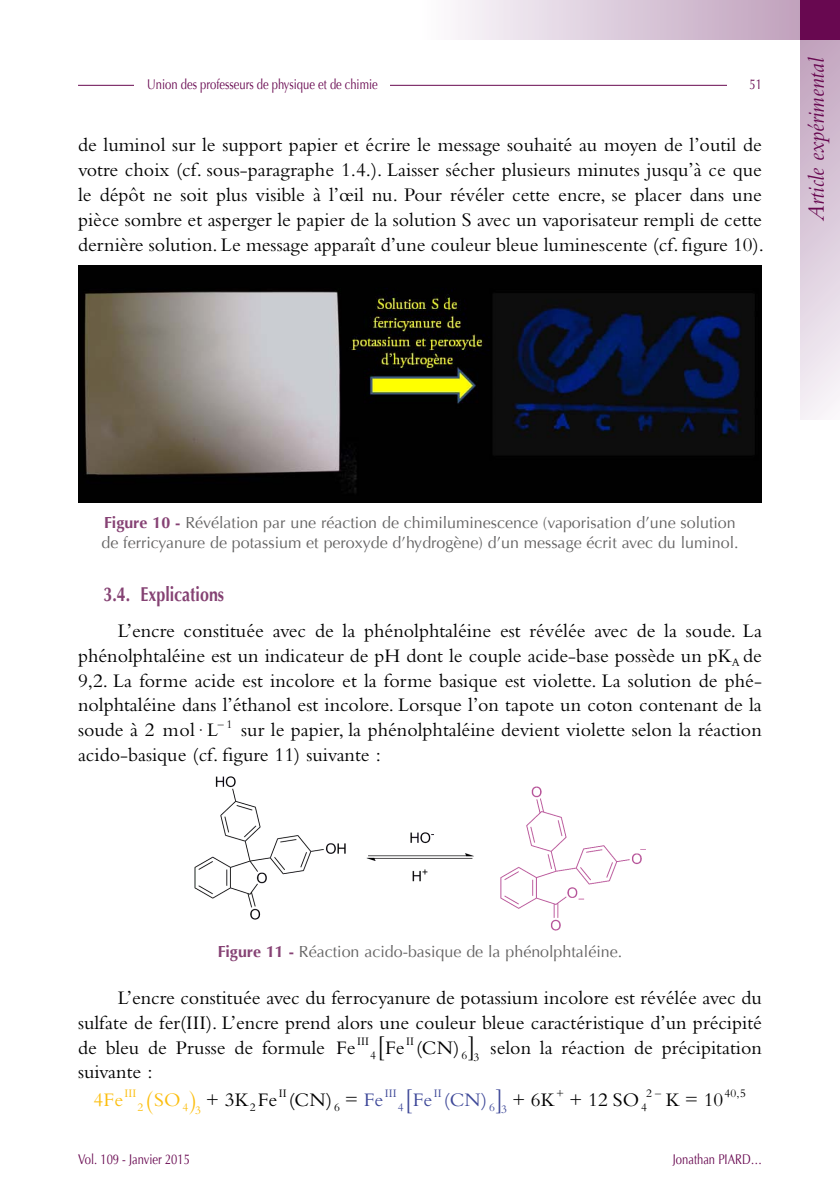
<style>
.page{position:relative;width:840px;height:1191px;background:#fff}
.page>*{position:absolute;margin:0;border:0;box-sizing:border-box;transform-origin:0 0}
.t1{font:italic 24px "Bembo";letter-spacing:-.005em;color:#680850;scale:.95 1}
.Texte_courant_avec_a{font:20px/24.8px "Bembo";color:#000;text-align:justify}
.Titre_2{font:700 20px "Optima";color:#854273;scale:.8 1}
.t2{font:20px "Bembo";color:#3e4898}
.t3{font:20px "Bembo";color:#fcbe0e}
.t4{font:20px "MM Binary";color:#000}
.t5{font:19.2px "MM Variable A";color:#fcbe0e;scale:1.07 1}
.Légende{font:16px/20px "Optima";color:#646363}
.t6{font:14px "Optima";color:#680850;scale:.8 1}
.t7{font:12px "Bembo";color:#000}
.t8{font:12px "Bembo";color:#3e4898}
.t9{font:12px "Bembo";color:#fcbe0e}
.s1{font-weight:700;color:#864274}
.s2{font-family:"MM Variable B";font-size:19.8px}
.s3{font-family:"Bembo";font-size:20px}
.s4{color:#000}
</style>
<div class="page">
<div style="left:420px;top:0;width:419px;height:40px;background:linear-gradient(to right,#fdfdff,#b997b5)"></div>
<div style="left:799px;top:0;width:40px;height:420px;background:linear-gradient(to bottom,#bb9ab8,#f7f4f9)"></div>
<div style="left:799px;top:0;width:40px;height:40px;background:#680850"></div>
<hr style="left:78px;top:85px;width:683px;height:1px;background:#680850">
<div style="left:135px;top:76px;width:255px;height:17px;background:#fff"></div>
<div style="left:727px;top:76px;width:34px;height:17px;background:#fff"></div>
<img style="left:78px;top:266px;width:683px;height:236px">
<img style="left:194px;top:776px;width:451px;height:155px">
<p class="t6" style="left:147px;top:76px;width:289px">Union des professeurs de physique et de chimie</p>
<p class="t6" style="left:749px;top:76px;width:17px">51</p>
<p class="Texte_courant_avec_a" style="left:78px;top:132px;width:687px">de luminol sur le support papier et écrire le message souhaité au moyen de l’outil de votre choix (cf. sous-paragraphe 1.4.). Laisser sécher plusieurs minutes jusqu’à ce que le dépôt ne soit plus visible à l’œil nu. Pour révéler cette encre, se placer dans une pièce sombre et asperger le papier de la solution S avec un vaporisateur rempli de cette dernière solution. Le message apparaît d’une couleur bleue luminescente (cf. figure 10).</p>
<p class="t1" style="left:801px;top:221px;width:173px;rotate:-90deg">Article expérimental</p>
<p class="Légende" style="left:101px;top:512px;width:638px"><span class="s1">Figure 10 -</span> Révélation par une réaction de chimiluminescence (vaporisation d’une solution de ferricyanure de potassium et peroxyde d’hydrogène) d’un message écrit avec du luminol.</p>
<p class="Titre_2" style="left:103px;top:582px;width:152px">3.4. Explications</p>
<p class="Texte_courant_avec_a" style="left:78px;top:618px;width:685px;text-indent:40px">L’encre constituée avec de la phénolphtaléine est révélée avec de la soude. La phénolphtaléine est un indicateur de pH dont le couple acide-base possède un pK<sub>A</sub> de 9,2. La forme acide est incolore et la forme basique est violette. La solution de phé&shy;nolphtaléine dans l’éthanol est incolore. Lorsque l’on tapote un coton contenant de la soude à 2 mol L<sup>–</sup> <sup>1</sup> sur le papier, la phénolphtaléine devient violette selon la réaction</p>
<p class="t4" style="left:199px;top:720px;width:5px">$</p>
<p class="Texte_courant_avec_a" style="left:78px;top:742px;width:304px">acido-basique (cf. figure 11) suivante :</p>
<p class="Légende" style="left:218px;top:941px;width:405px"><span class="s1">Figure 11 -</span> Réaction acido-basique de la phénolphtaléine.</p>
<p class="Texte_courant_avec_a" style="left:78px;top:985px;width:685px;text-indent:40px">L’encre constituée avec du ferrocyanure de potassium incolore est révélée avec du sulfate de fer(III). L’encre prend alors une couleur bleue caractéristique d’un précipité de bleu de Prusse de formule</p>
<p class="Texte_courant_avec_a" style="left:336px;top:1034px;width:21px">Fe</p>
<p class="Texte_courant_avec_a" style="left:378px;top:1034px;width:97px"><span class="s2">7</span>Fe (CN) <span class="s2">A</span></p>
<p class="t7" style="left:357px;top:1034px;width:13px">III</p>
<p class="t7" style="left:406px;top:1034px;width:9px">II</p>
<p class="t7" style="left:461px;top:1049px;width:20px">6 3</p>
<p class="Texte_courant_avec_a" style="left:490px;top:1034px;width:273px">selon la réaction de précipitation</p>
<p class="t7" style="left:370px;top:1047px;width:7px">4</p>
<p class="Texte_courant_avec_a" style="left:78px;top:1059px;width:76px">suivante :</p>
<p class="t3" style="left:94px;top:1088px;width:31px">4Fe</p>
<p class="t5" style="left:146px;top:1090px;width:48px">_<span class="s3">SO</span> i</p>
<p class="Texte_courant_avec_a" style="left:206px;top:1086px;width:128px">+ 3K Fe (CN)</p>
<p class="t2" style="left:345px;top:1088px;width:40px"><span class="s4">=</span> Fe</p>
<p class="t2" style="left:406px;top:1088px;width:97px"><span class="s2">7</span>Fe (CN) <span class="s2">A</span></p>
<p class="Texte_courant_avec_a" style="left:512px;top:1086px;width:44px">+6K</p>
<p class="Texte_courant_avec_a" style="left:569px;top:1086px;width:71px">+ 12 SO</p>
<p class="Texte_courant_avec_a" style="left:665px;top:1086px;width:59px">K 10</p>
<p class="t7" style="left:646px;top:1086px;width:16px">2–</p>
<p class="t7" style="left:724px;top:1086px;width:23px">40,5</p>
<p class="t9" style="left:124px;top:1086px;width:13px">III</p>
<p class="t7" style="left:278px;top:1086px;width:9px">II</p>
<p class="t8" style="left:384px;top:1086px;width:13px">III</p>
<p class="t8" style="left:433px;top:1086px;width:9px">II</p>
<p class="t7" style="left:555px;top:1086px;width:10px">+</p>
<p class="Texte_courant_avec_a" style="left:684px;top:1086px;width:15px">=</p>
<p class="t9" style="left:137px;top:1100px;width:7px">2</p>
<p class="t9" style="left:182px;top:1100px;width:7px">4</p>
<p class="t7" style="left:250px;top:1100px;width:7px">2</p>
<p class="t8" style="left:397px;top:1100px;width:7px">4</p>
<p class="t8" style="left:489px;top:1101px;width:20px">6 3</p>
<p class="t7" style="left:334px;top:1100px;width:7px">6</p>
<p class="t7" style="left:641px;top:1100px;width:7px">4</p>
<p class="t9" style="left:195px;top:1103px;width:7px">3</p>
<p class="t6" style="left:78px;top:1151px;width:141px">Vol. 109 - Janvier 2015</p>
<p class="t6" style="left:672px;top:1151px;width:113px">Jonathan PIARD…</p>
</div>
